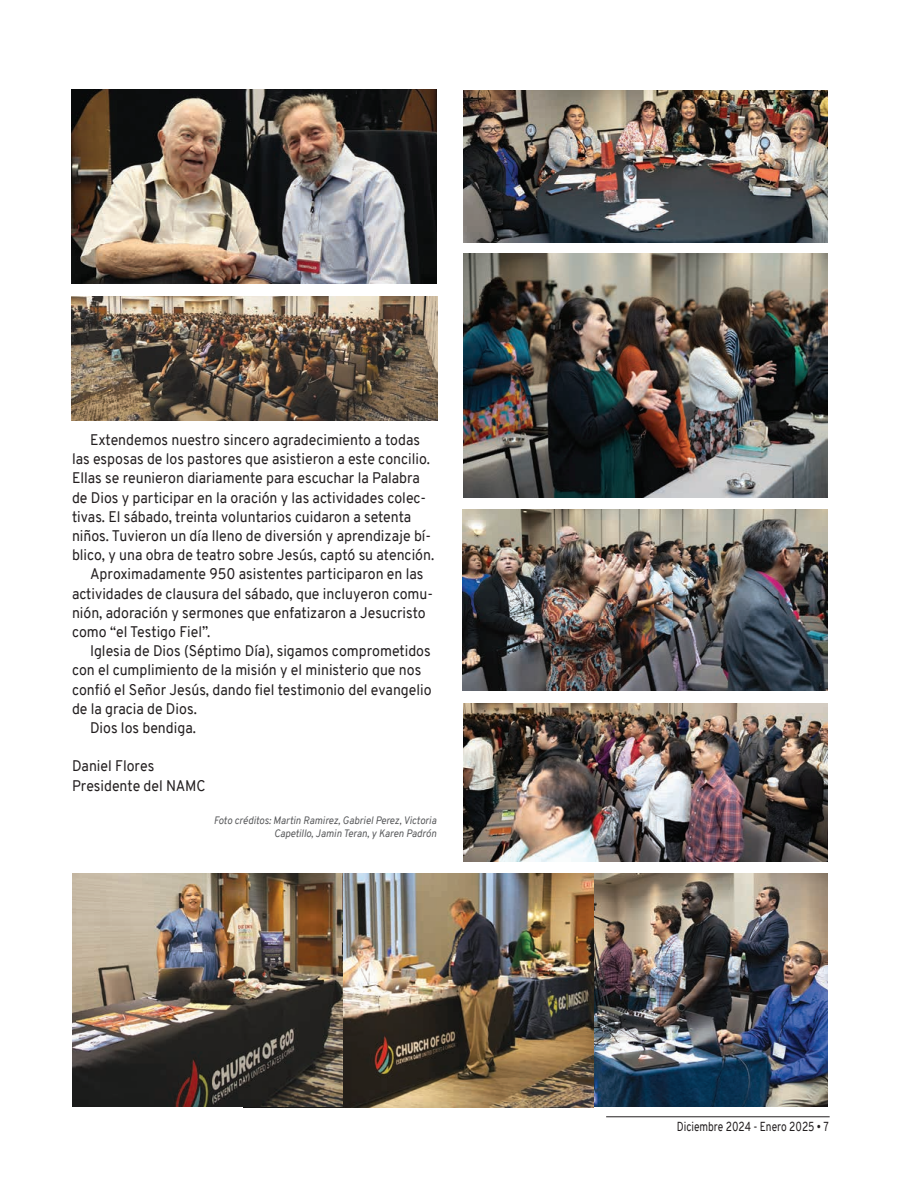
<style>
.page{position:relative;width:918px;height:1188px;background:#fff}
.page>*{position:absolute;margin:0;border:0;box-sizing:border-box;transform-origin:0 0}
.News-CR{font:15px/19.2px "Overpass";color:#231f20;scale:.94 1}
.t1{font:12.75px "Overpass";color:#231f20;scale:.8 1}
.Contributor{font:italic 10.5px/13.5px "Overpass";color:#57585a;text-align:right;scale:.94 1}
</style>
<div class="page">
<hr style="left:606px;top:1116px;width:224px;height:1px;background:#231f20">
<img style="left:71px;top:297px;width:366px;height:124px">
<img style="left:71px;top:90px;width:365px;height:194px">
<img style="left:464px;top:90px;width:364px;height:152px">
<img style="left:464px;top:254px;width:364px;height:244px">
<img style="left:594px;top:874px;width:234px;height:233px">
<img style="left:342px;top:874px;width:252px;height:233px">
<img style="left:72px;top:874px;width:270px;height:233px">
<img style="left:463px;top:510px;width:365px;height:181px">
<img style="left:464px;top:703px;width:364px;height:158px">
<p class="News-CR" style="left:72px;top:430px;width:387px;text-indent:18px">Extendemos nuestro sincero agradecimiento a todas las esposas de los pastores que asistieron a este concilio.<br>Ellas se reunieron diariamente para escuchar la Palabra de Dios y participar en la oración y las actividades colec&shy;tivas. El sábado, treinta voluntarios cuidaron a setenta niños. Tuvieron un día lleno de diversión y aprendizaje bí&shy;blico, y una obra de teatro sobre Jesús, captó su atención.</p>
<p class="News-CR" style="left:72px;top:565px;width:386px;text-indent:18px">Aproximadamente 950 asistentes participaron en las actividades de clausura del sábado, que incluyeron comu&shy;nión, adoración y sermones que enfatizaron a Jesucristo como “el Testigo Fiel”.</p>
<p class="News-CR" style="left:72px;top:642px;width:384px;text-indent:18px">Iglesia de Dios (Séptimo Día), sigamos comprometidos con el cumplimiento de la misión y el ministerio que nos confió el Señor Jesús, dando fiel testimonio del evangelio de la gracia de Dios.</p>
<p class="News-CR" style="left:90px;top:718px;width:114px">Dios los bendiga.</p>
<p class="News-CR" style="left:72px;top:757px;width:89px">Daniel Flores</p>
<p class="News-CR" style="left:72px;top:776px;width:144px">Presidente del NAMC</p>
<p class="Contributor" style="left:214px;top:813px;width:238px">Foto créditos: Martin Ramirez, Gabriel Perez, Victoria<br>Capetillo, Jamin Teran, y Karen Padrón</p>
<p class="t1" style="left:677px;top:1117px;width:192px">Diciembre 2024 - Enero 2025 • 7</p>
</div>
